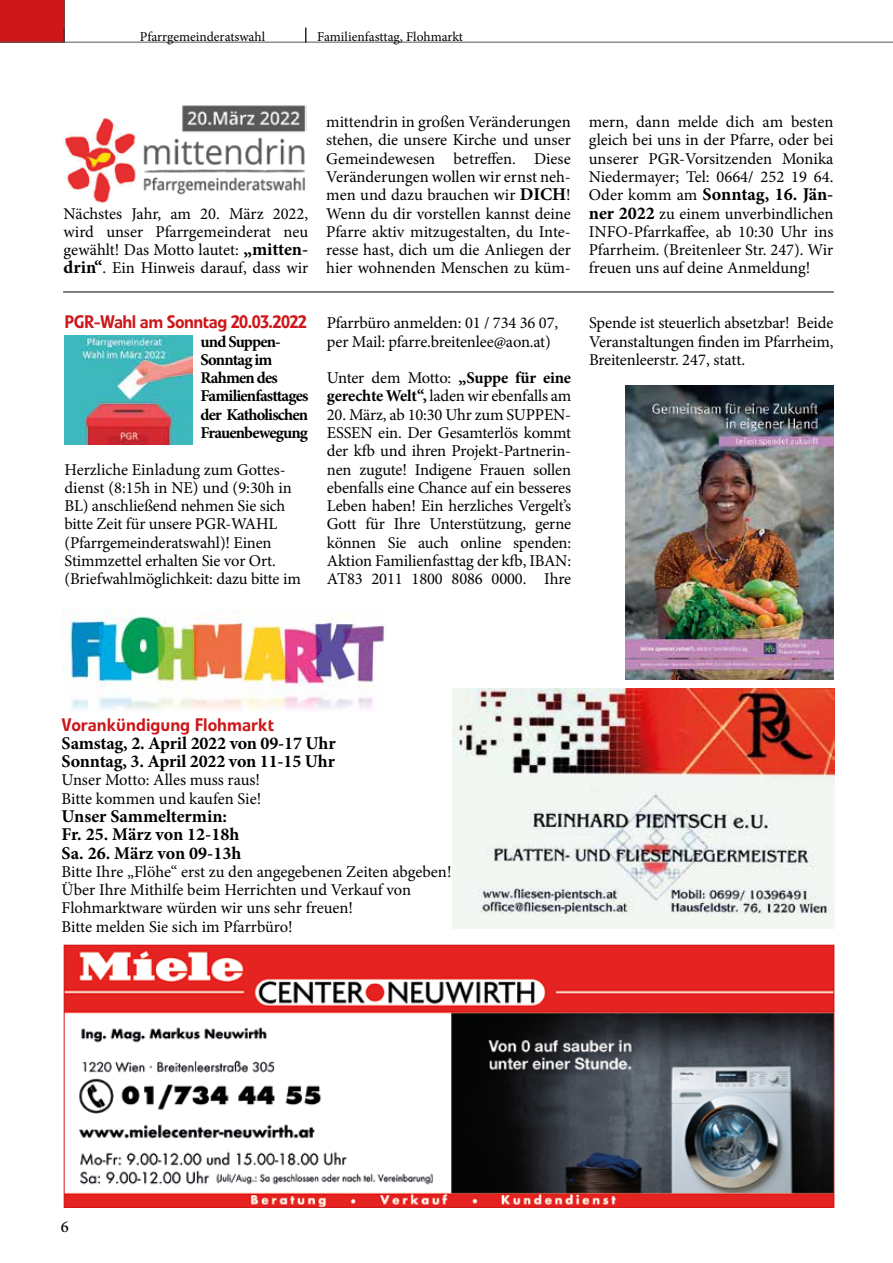
<style>
.page{position:relative;width:893px;height:1263px;background:#fff}
.page>*{position:absolute;margin:0;border:0;box-sizing:border-box;transform-origin:0 0}
.t1{font:700 18px/18.3px "Minion Pro";letter-spacing:-.01em;color:#000}
.t2{font:500 18px "Linotype Veto";letter-spacing:-.03em;color:#cd171a}
.t3{font:500 18px "Linotype Veto";color:#cd171a}
.t4{font:16.5px/18.3px "Minion Pro";letter-spacing:-.01em;color:#000;text-align:justify}
.t5{font:700 16.5px/18.3px "Minion Pro";letter-spacing:-.05em;color:#000}
.t6{font:500 16.5px "Minion Pro";color:#000}
.t7{font:13.5px "Minion Pro";color:#000}
.s1{font-weight:700;font-size:18px}
.s2{font-weight:400;font-size:16.5px}
.s3{font-weight:700}
</style>
<div class="page">
<div style="left:0;top:0;width:65px;height:43px;background:#cd171a"></div>
<hr style="left:0;top:42px;width:893px;height:1px;background:#575756">
<hr style="left:64px;top:0;width:1px;height:43px;background:#575756">
<svg style="left:305px;top:28px;width:1px;height:14px"></svg>
<img style="left:66px;top:947px;width:766px;height:259px">
<div style="left:64px;top:945px;width:770px;height:263px;border:1px solid #cd171a"></div>
<img style="left:453px;top:689px;width:381px;height:239px">
<img style="left:64px;top:105px;width:242px;height:98px">
<img style="left:65px;top:335px;width:127px;height:110px">
<hr style="left:63px;top:292px;width:771px;height:1px;background:#000">
<img style="left:625px;top:385px;width:208px;height:294px">
<img style="left:62px;top:609px;width:323px;height:103px">
<p class="t7" style="left:140px;top:27px;width:127px">Pfarrgemeinderatswahl</p>
<p class="t7" style="left:317px;top:27px;width:147px">Familienfasttag, Flohmarkt</p>
<p class="t4" style="left:64px;top:204px;width:246px">Nächstes Jahr, am 20. März 2022, wird unser Pfarrgemeinderat neu gewählt! Das Motto lautet: <span class="s1">„mitten&shy;drin“</span>. Ein Hinweis darauf, dass wir</p>
<p class="t2" style="left:65px;top:311px;width:244px">PGR-Wahl am Sonntag 20.03.2022</p>
<p class="t5" style="left:201px;top:332px;width:109px">und Suppen-<br>Sonntag im<br>Rahmen des<br>Familienfasttages der Katholischen<br>Frauenbewegung</p>
<p class="t4" style="left:65px;top:460px;width:238px;text-align:left">Herzliche Einladung zum Gottes&shy;dienst (8:15h in NE) und (9:30h in BL) anschließend nehmen Sie sich bitte Zeit für unsere PGR-WAHL (Pfarrgemeinderatswahl)! Einen Stimmzettel erhalten Sie vor Ort. (Briefwahlmöglichkeit: dazu bitte im</p>
<p class="t4" style="left:326px;top:113px;width:246px">mittendrin in großen Veränderungen stehen, die unsere Kirche und unser Gemeindewesen betreffen. Diese Veränderungen wollen wir ernst neh&shy;men und dazu brauchen wir <span class="s1">DICH</span>!<br>Wenn du dir vorstellen kannst deine Pfarre aktiv mitzugestalten, du Inte&shy;resse hast, dich um die Anliegen der hier wohnenden Menschen zu küm-</p>
<p class="t4" style="left:589px;top:113px;width:246px">mern, dann melde dich am besten gleich bei uns in der Pfarre, oder bei unserer PGR-Vorsitzenden Monika Niedermayer; Tel: 0664/ 252 19 64.</p>
<p class="t1" style="left:589px;top:185px;width:246px"><span class="s2">Oder komm am</span> Sonntag, 16. Jän-</p>
<p class="t4" style="left:589px;top:204px;width:246px"><span class="s1">ner 2022</span> zu einem unverbindlichen INFO-Pfarrkaffee, ab 10:30 Uhr ins Pfarrheim. (Breitenleer Str. 247). Wir freuen uns auf deine Anmeldung!</p>
<p class="t4" style="left:327px;top:314px;width:233px">Pfarrbüro anmelden: 01 / 734 36 07, per Mail: pfarre.breitenlee@aon.at)</p>
<p class="t4" style="left:327px;top:369px;width:246px">Unter dem Motto: <span class="s3">„Suppe für eine gerechte Welt“,</span> laden wir ebenfalls am</p>
<p class="t4" style="left:327px;top:405px;width:246px">20. März, ab 10:30 Uhr zum SUPPEN-ESSEN ein. Der Gesamterlös kommt der kfb und ihren Projekt-Partnerin&shy;nen zugute! Indigene Frauen sollen ebenfalls eine Chance auf ein besseres Leben haben! Ein herzliches Vergelt’s Gott für Ihre Unterstützung, gerne können Sie auch online spenden:<br>Aktion Familienfasttag der kfb, IBAN:<br>AT83 2011 1800 8086 0000. Ihre</p>
<p class="t4" style="left:589px;top:314px;width:246px">Spende ist steuerlich absetzbar! Beide Veranstaltungen finden im Pfarrheim, Breitenleerstr. 247, statt.</p>
<p class="t3" style="left:62px;top:713px;width:214px">Vorankündigung Flohmarkt</p>
<p class="t1" style="left:62px;top:734px;width:275px">Samstag, 2. April 2022 von 09-17 Uhr<br>Sonntag, 3. April 2022 von 11-15 Uhr</p>
<p class="t4" style="left:62px;top:771px;width:201px">Unser Motto: Alles muss raus!<br>Bitte kommen und kaufen Sie!</p>
<p class="t1" style="left:62px;top:807px;width:181px">Unser Sammeltermin:<br>Fr. 25. März von 12-18h<br>Sa. 26. März von 09-13h</p>
<p class="t4" style="left:62px;top:862px;width:391px;text-align:left">Bitte Ihre „Flöhe“ erst zu den angegebenen Zeiten abgeben!<br>Über Ihre Mithilfe beim Herrichten und Verkauf von Flohmarktware würden wir uns sehr freuen!<br>Bitte melden Sie sich im Pfarrbüro!</p>
<p class="t6" style="left:61px;top:1216px;width:9px">6</p>
</div>
